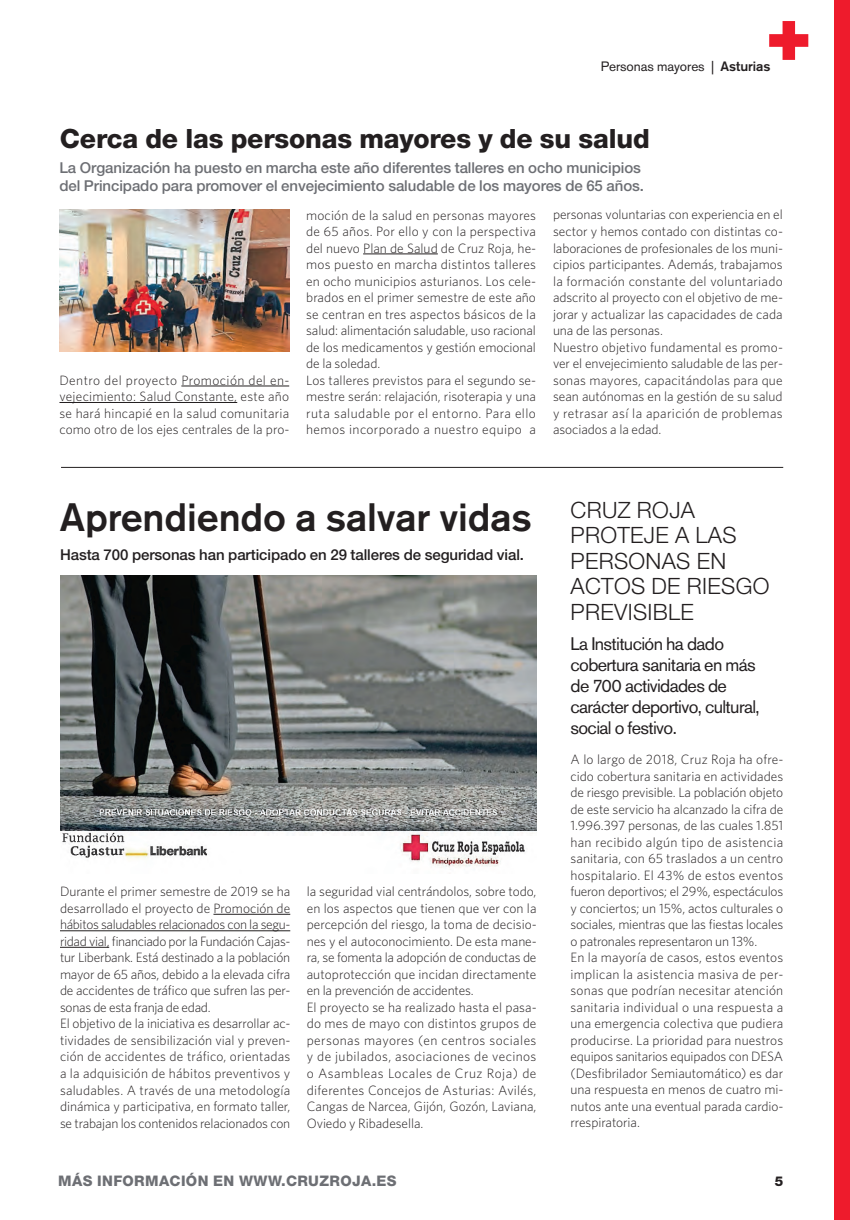
<style>
.page{position:relative;width:850px;height:1220px;background:#fff}
.page>*{position:absolute;margin:0;border:0;box-sizing:border-box;transform-origin:0 0}
.t1{font:500 39.3px "Akzidenz Grotesk BE";letter-spacing:-.005em;color:#231f20}
.t2{font:800 26.55px "Helvetica Neue";letter-spacing:-.005em;color:#231f20}
.t3{font:300 22.5px/25.5px "Helvetica Neue";letter-spacing:.015em;color:#231f20}
.t4{font:18px/21px "Akzidenz Grotesk BE";letter-spacing:-.035em;color:#231f20}
.t5{font:500 15px/18px "Helvetica Neue";letter-spacing:-.005em;color:#6d6f74}
.t6{font:500 15px "Helvetica Neue";letter-spacing:-.005em;color:#231f20}
.t7{font:800 14.55px "Helvetica Neue";letter-spacing:.025em;color:#6d6f74}
.t8{font:300 13.5px/16.5px "Whitney";color:#231f20}
.t9{font:13.5px "Akzidenz Grotesk BE";letter-spacing:-.005em;color:#231f20}
.t10{font:800 13.5px "Helvetica Neue";color:#231f20}
.s1{font-weight:500}
</style>
<div class="page">
<div style="left:833px;top:0;width:16px;height:1219px;background:#ee1b2c"></div>
<hr style="left:61px;top:467px;width:722px;height:1px;background:#231f20">
<svg style="left:769px;top:21px;width:39px;height:39px"></svg>
<hr style="left:181px;top:385px;width:108px;height:1px;background:#231f20">
<hr style="left:59px;top:402px;width:178px;height:1px;background:#231f20">
<img style="left:59px;top:209px;width:230px;height:142px">
<hr style="left:363px;top:253px;width:75px;height:1px;background:#231f20">
<img style="left:60px;top:575px;width:476px;height:293px">
<hr style="left:213px;top:913px;width:77px;height:1px;background:#231f20">
<hr style="left:60px;top:930px;width:230px;height:1px;background:#231f20">
<hr style="left:60px;top:946px;width:49px;height:1px;background:#231f20">
<p class="t9" style="left:601px;top:61px;width:171px">Personas mayores | <span class="s1">Asturias</span></p>
<h2 class="t2" style="left:60px;top:129px;width:591px">Cerca de las personas mayores y de su salud</h2>
<p class="t5" style="left:59px;top:160px;width:586px">La Organización ha puesto en marcha este año diferentes talleres en ocho municipios del Principado para promover el envejecimiento saludable de los mayores de 65 años.</p>
<p class="t8" style="left:59px;top:372px;width:231px;text-align:justify">Dentro del proyecto Promoción del en&shy;vejecimiento: Salud Constante, este año se hará hincapié en la salud comunitaria como otro de los ejes centrales de la pro-</p>
<p class="t8" style="left:306px;top:207px;width:231px">moción de la salud en personas mayores de 65 años. Por ello y con la perspectiva del nuevo Plan de Salud de Cruz Roja, he&shy;mos puesto en marcha distintos talleres en ocho municipios asturianos. Los cele&shy;brados en el primer semestre de este año se centran en tres aspectos básicos de la salud: alimentación saludable, uso racional de los medicamentos y gestión emocional de la soledad.<br>Los talleres previstos para el segundo se&shy;mestre serán: relajación, risoterapia y una ruta saludable por el entorno. Para ello hemos incorporado a nuestro equipo a</p>
<p class="t8" style="left:553px;top:207px;width:231px">personas voluntarias con experiencia en el sector y hemos contado con distintas co&shy;laboraciones de profesionales de los muni&shy;cipios participantes. Además, trabajamos la formación constante del voluntariado adscrito al proyecto con el objetivo de me&shy;jorar y actualizar las capacidades de cada una de las personas.<br>Nuestro objetivo fundamental es promo&shy;ver el envejecimiento saludable de las per&shy;sonas mayores, capacitándolas para que sean autónomas en la gestión de su salud y retrasar así la aparición de problemas asociados a la edad.</p>
<h1 class="t1" style="left:60px;top:503px;width:473px">Aprendiendo a salvar vidas</h1>
<p class="t6" style="left:60px;top:549px;width:465px">Hasta 700 personas han participado en 29 talleres de seguridad vial.</p>
<p class="t8" style="left:60px;top:884px;width:232px">Durante el primer semestre de 2019 se ha desarrollado el proyecto de Promoción de hábitos saludables relacionados con la segu&shy;ridad vial, financiado por la Fundación Cajas&shy;tur Liberbank. Está destinado a la población mayor de 65 años, debido a la elevada cifra de accidentes de tráfico que sufren las per&shy;sonas de esta franja de edad.<br>El objetivo de la iniciativa es desarrollar ac&shy;tividades de sensibilización vial y preven&shy;ción de accidentes de tráfico, orientadas a la adquisición de hábitos preventivos y saludables. A través de una metodología dinámica y participativa, en formato taller, se trabajan los contenidos relacionados con</p>
<p class="t8" style="left:307px;top:884px;width:231px">la seguridad vial centrándolos, sobre todo, en los aspectos que tienen que ver con la percepción del riesgo, la toma de decisio&shy;nes y el autoconocimiento. De esta mane&shy;ra, se fomenta la adopción de conductas de autoprotección que incidan directamente en la prevención de accidentes.<br>El proyecto se ha realizado hasta el pasa&shy;do mes de mayo con distintos grupos de personas mayores (en centros sociales y de jubilados, asociaciones de vecinos o Asambleas Locales de Cruz Roja) de diferentes Concejos de Asturias: Avilés, Cangas de Narcea, Gijón, Gozón, Laviana, Oviedo y Ribadesella.</p>
<p class="t7" style="left:58px;top:1175px;width:340px">MÁS INFORMACIÓN EN WWW.CRUZROJA.ES</p>
<h3 class="t3" style="left:570px;top:499px;width:200px">CRUZ ROJA<br>PROTEJE A LAS<br>PERSONAS EN<br>ACTOS DE RIESGO<br>PREVISIBLE</h3>
<h3 class="t4" style="left:570px;top:635px;width:190px">La Institución ha dado cobertura sanitaria en más de 700 actividades de carácter deportivo, cultural, social o festivo.</h3>
<p class="t8" style="left:570px;top:752px;width:214px">A lo largo de 2018, Cruz Roja ha ofre&shy;cido cobertura sanitaria en actividades de riesgo previsible. La población objeto de este servicio ha alcanzado la cifra de 1.996.397 personas, de las cuales 1.851 han recibido algún tipo de asistencia sanitaria, con 65 traslados a un centro hospitalario. El 43% de estos eventos fueron deportivos; el 29%, espectáculos y conciertos; un 15%, actos culturales o sociales, mientras que las fiestas locales o patronales representaron un 13%.<br>En la mayoría de casos, estos eventos implican la asistencia masiva de per&shy;sonas que podrían necesitar atención sanitaria individual o una respuesta a una emergencia colectiva que pudiera producirse. La prioridad para nuestros equipos sanitarios equipados con DESA (Desfibrilador Semiautomático) es dar una respuesta en menos de cuatro mi&shy;nutos ante una eventual parada cardio&shy;rrespiratoria.</p>
<p class="t10" style="left:774px;top:1176px;width:10px">5</p>
</div>
